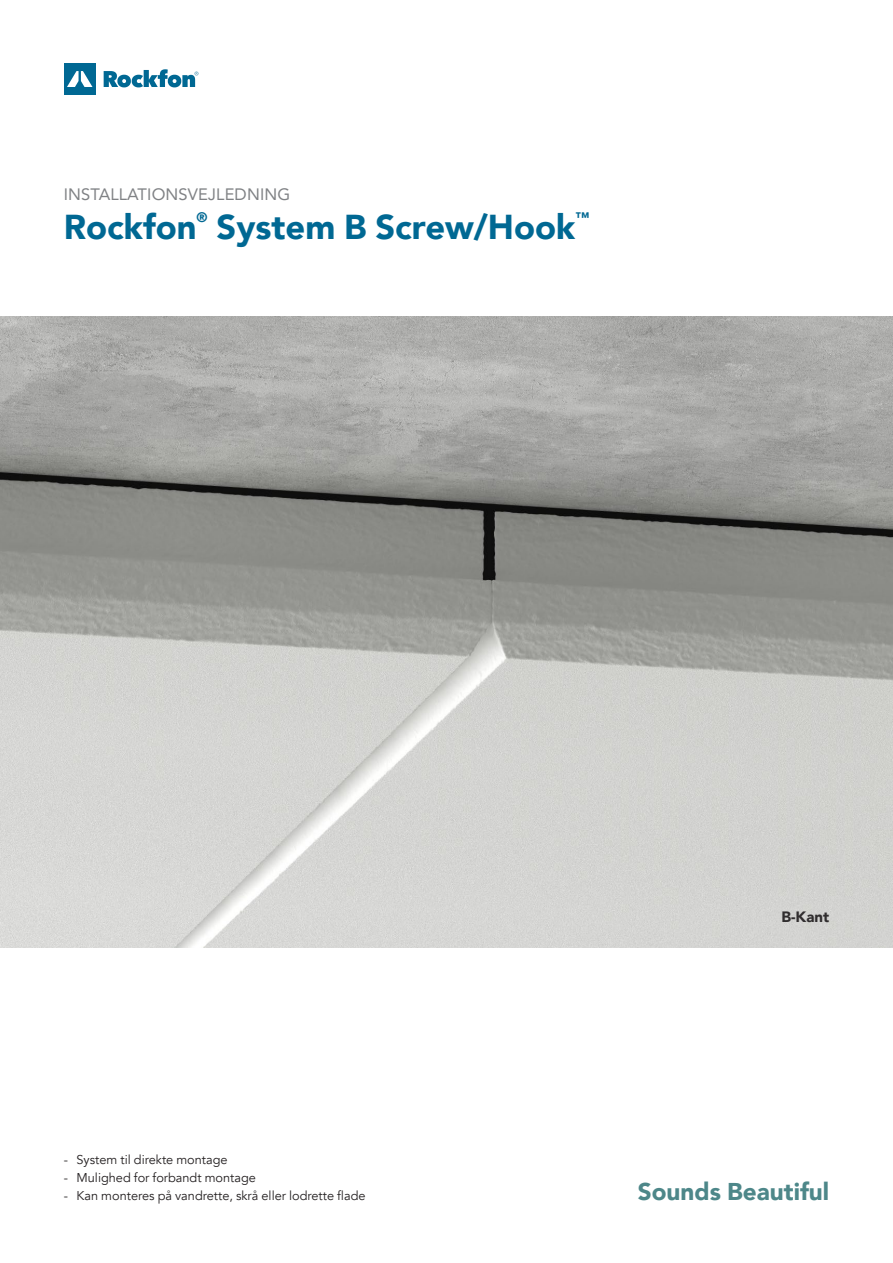
<style>
.page{position:relative;width:893px;height:1263px;background:#fff}
.page>*{position:absolute;margin:0;border:0;box-sizing:border-box;transform-origin:0 0}
.t1{font:900 34.5px "Avenir";color:#006893}
.t2{font:900 24.3px "Avenir";color:#4d8789}
.t3{font:16.5px "Avenir";letter-spacing:.01em;color:#808285}
.t4{font:900 15px "Avenir";color:#302d2e}
.t5{font:900 13.8px "Avenir";color:#006893}
.t6{font:12.75px "Avenir";color:#231f20}
</style>
<div class="page">
<svg style="left:104px;top:69px;width:94px;height:18px"></svg>
<div style="left:64px;top:63px;width:32px;height:32px;background:#006893"></div>
<svg style="left:67px;top:71px;width:25px;height:16px"></svg>
<img style="left:0;top:316px;width:893px;height:631px">
<p class="t3" style="left:64px;top:181px;width:228px">INSTALLATIONSVEJLEDNING</p>
<h1 class="t1" style="left:64px;top:197px;width:134px">Rockfon</h1>
<p class="t5" style="left:197px;top:205px;width:13px">®</p>
<h1 class="t1" style="left:217px;top:197px;width:360px">System B Screw/Hook</h1>
<p class="t5" style="left:575px;top:205px;width:15px">™</p>
<p class="t6" style="left:64px;top:1152px;width:165px">- System til direkte montage</p>
<p class="t6" style="left:64px;top:1170px;width:194px">- Mulighed for forbandt montage</p>
<p class="t6" style="left:64px;top:1188px;width:303px">- Kan monteres på vandrette, skrå eller lodrette flade</p>
<p class="t4" style="left:781px;top:904px;width:49px">B-Kant</p>
<h2 class="t2" style="left:638px;top:1170px;width:193px">Sounds Beautiful</h2>
</div>
